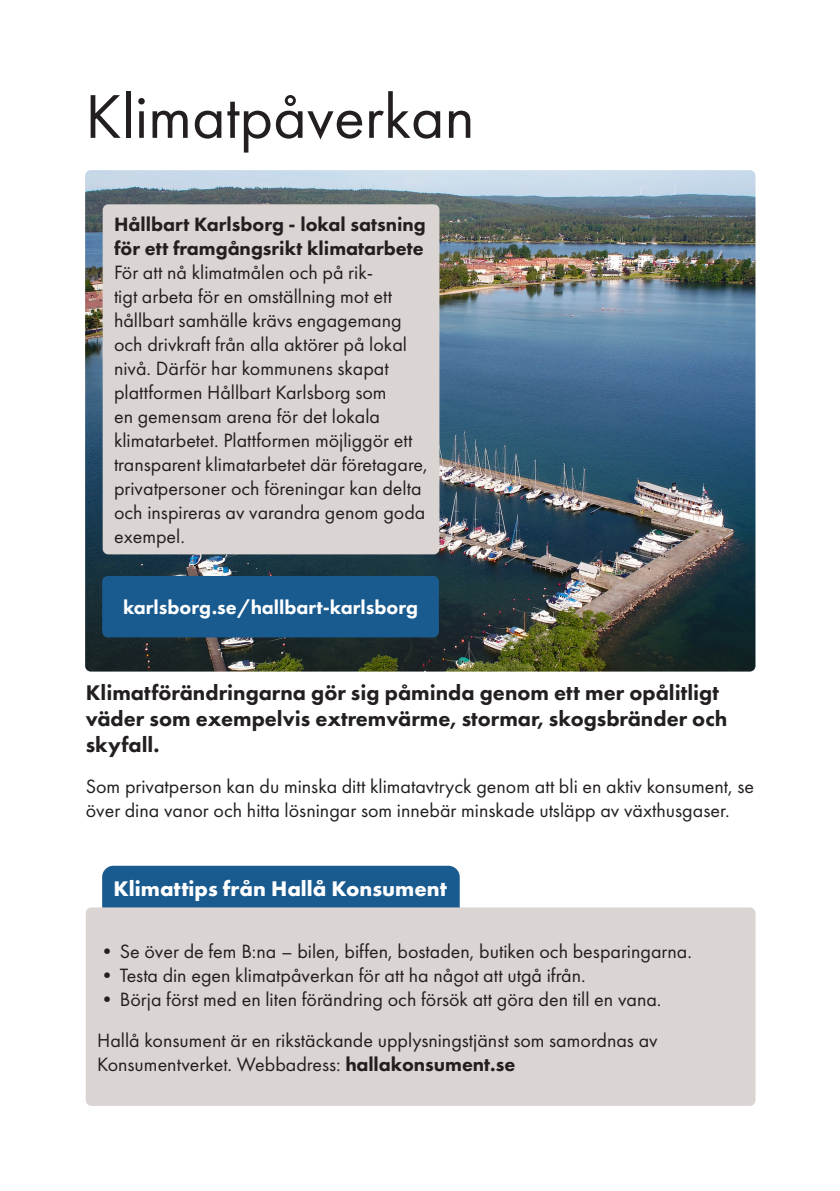
<style>
.page{position:relative;width:840px;height:1191px;background:#fff}
.page>*{position:absolute;margin:0;border:0;box-sizing:border-box;transform-origin:0 0}
.t1{font:64px "Futura PT";color:#231f20}
.t2{font:800 22px/26.4px "Futura PT";color:#231f20}
.t3{font:700 22px "Futura PT";color:#fff}
.t4{font:20px/24px "Futura PT";color:#231f20}
.t5{font:800 20px/24px "Futura PT";color:#231f20}
.t6{font:800 20px "Futura PT";color:#fff}
.s1{font-weight:800}
</style>
<div class="page">
<div style="left:102px;top:865px;width:357px;height:42px;background:#195a8f"></div>
<div style="left:86px;top:907px;width:669px;height:199px;background:#dad5d2;border-radius:6px"></div>
<img style="left:85px;top:170px;width:670px;height:501px">
<div style="left:102px;top:576px;width:336px;height:61px;background:#195a8f;border-radius:6px"></div>
<div style="left:103px;top:204px;width:336px;height:350px;background:#dad5d2;border-radius:6px"></div>
<p class="t1" style="left:85px;top:79px;width:391px">Klimatpåverkan</p>
<p class="t5" style="left:114px;top:212px;width:313px">Hållbart Karlsborg - lokal satsning för ett framgångsrikt klimatarbete</p>
<p class="t4" style="left:114px;top:260px;width:315px">För att nå klimatmålen och på rik-<br>tigt arbeta för en omställning mot ett hållbart samhälle krävs engagemang och drivkraft från alla aktörer på lokal nivå. Därför har kommunens skapat plattformen Hållbart Karlsborg som<br>en gemensam arena för det lokala klimatarbetet. Plattformen möjliggör ett transparent klimatarbetet där företagare, privatpersoner och föreningar kan delta och inspireras av varandra genom goda exempel.</p>
<p class="t6" style="left:123px;top:595px;width:296px">karlsborg.se/hallbart-karlsborg</p>
<p class="t2" style="left:86px;top:678px;width:642px">Klimatförändringarna gör sig påminda genom ett mer opålitligt väder som exempelvis extremvärme, stormar, skogsbränder och skyfall.</p>
<p class="t4" style="left:86px;top:774px;width:669px">Som privatperson kan du minska ditt klimatavtryck genom att bli en aktiv konsument, se över dina vanor och hitta lösningar som innebär minskade utsläpp av växthusgaser.</p>
<p class="t3" style="left:113px;top:874px;width:335px">Klimattips från Hallå Konsument</p>
<p class="t4" style="left:97px;top:939px;width:596px">•Se över de fem B:na – bilen, biffen, bostaden, butiken och besparingarna.</p>
<p class="t4" style="left:97px;top:963px;width:490px">•Testa din egen klimatpåverkan för att ha något att utgå ifrån.</p>
<p class="t4" style="left:97px;top:987px;width:565px">•Börja först med en liten förändring och försök att göra den till en vana.</p>
<p class="t4" style="left:97px;top:1028px;width:561px">Hallå konsument är en rikstäckande upplysningstjänst som samordnas av<br>Konsumentverket. Webbadress: <span class="s1">hallakonsument.se</span></p>
</div>
